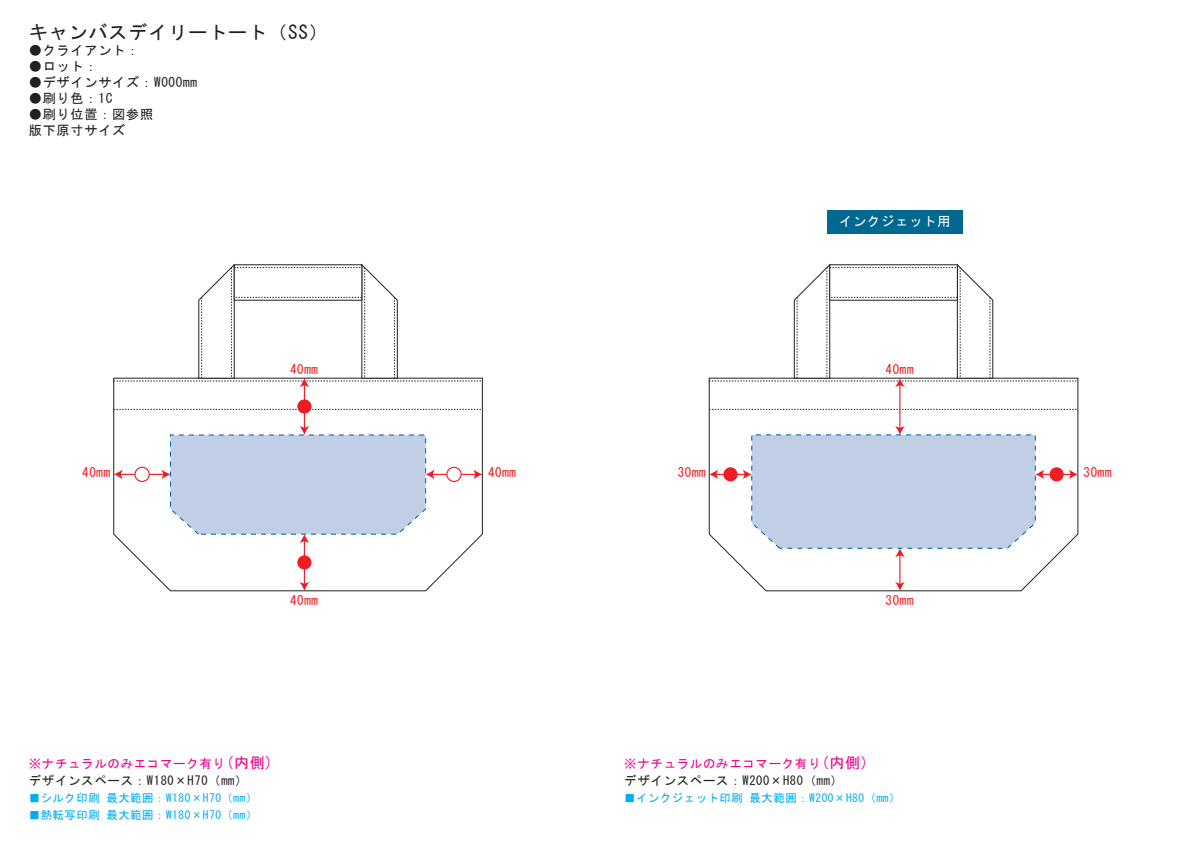
<style>
.page{position:relative;width:1191px;height:842px;background:#fff}
.page>*{position:absolute;margin:0;border:0;box-sizing:border-box;transform-origin:0 0}
.t1{font:19px "MS Gothic";letter-spacing:.05em;color:#231f20}
.t2{font:13.35px "MS Gothic";letter-spacing:.05em;color:#fff}
.t3{font:13.25px/15.9px "MS Gothic";letter-spacing:.05em;color:#231f20}
.t4{font:13px "MS Gothic";letter-spacing:.05em;color:#ee1d23}
.t5{font:12.5px/17px "MS Gothic";letter-spacing:.05em;color:#231f20}
.t6{font:11.35px "MS Gothic";letter-spacing:.05em;color:#00aeef}
.s1{color:#ed028c}
.s2{font-size:15px;color:#ed028c}
</style>
<div class="page">
<svg style="left:113px;top:378px;width:370px;height:213px"></svg>
<svg style="left:114px;top:409px;width:368px;height:1px"></svg>
<svg style="left:709px;top:378px;width:369px;height:213px"></svg>
<svg style="left:709px;top:409px;width:368px;height:1px"></svg>
<hr style="left:120px;top:474px;width:44px;height:1px;background:#ee1d23">
<svg style="left:114px;top:469px;width:8px;height:10px"></svg>
<div style="left:135px;top:467px;width:14px;height:14px;background:#fff;border-radius:50%"></div>
<div style="left:134px;top:467px;width:16px;height:15px;border:1px solid #ee1d23;border-radius:50%"></div>
<hr style="left:432px;top:474px;width:44px;height:1px;background:#ee1d23">
<svg style="left:473px;top:469px;width:9px;height:10px"></svg>
<div style="left:447px;top:467px;width:14px;height:14px;background:#fff;border-radius:50%"></div>
<div style="left:446px;top:467px;width:15px;height:15px;border:1px solid #ee1d23;border-radius:50%"></div>
<hr style="left:304px;top:384px;width:1px;height:45px;background:#ee1d23">
<svg style="left:114px;top:264px;width:368px;height:123px"></svg>
<div style="left:297px;top:399px;width:14px;height:15px;background:#ee1d23;border-radius:50%"></div>
<hr style="left:304px;top:540px;width:1px;height:45px;background:#ee1d23">
<svg style="left:299px;top:582px;width:10px;height:9px"></svg>
<svg style="left:162px;top:426px;width:272px;height:117px"></svg>
<div style="left:297px;top:555px;width:14px;height:14px;background:#ee1d23;border-radius:50%"></div>
<hr style="left:715px;top:474px;width:30px;height:1px;background:#ee1d23">
<svg style="left:709px;top:469px;width:9px;height:10px"></svg>
<div style="left:723px;top:467px;width:14px;height:14px;background:#ee1d23;border-radius:50%"></div>
<hr style="left:1041px;top:474px;width:30px;height:1px;background:#ee1d23">
<svg style="left:1069px;top:469px;width:8px;height:10px"></svg>
<div style="left:1049px;top:467px;width:14px;height:14px;background:#ee1d23;border-radius:50%"></div>
<hr style="left:899px;top:384px;width:1px;height:45px;background:#ee1d23">
<svg style="left:709px;top:264px;width:368px;height:123px"></svg>
<hr style="left:899px;top:554px;width:1px;height:31px;background:#ee1d23">
<svg style="left:895px;top:582px;width:9px;height:9px"></svg>
<svg style="left:743px;top:426px;width:301px;height:131px"></svg>
<div style="left:827px;top:210px;width:135px;height:24px;background:#006991"></div>
<h1 class="t1" style="left:29px;top:23px;width:321px">キャンバスデイリートート（SS）　</h1>
<p class="t3" style="left:29px;top:43px;width:112px">●クライアント：</p>
<p class="t3" style="left:29px;top:59px;width:70px">●ロット：</p>
<p class="t3" style="left:29px;top:74px;width:170px">●デザインサイズ：W000mm</p>
<p class="t3" style="left:29px;top:90px;width:85px">●刷り色：1C</p>
<p class="t3" style="left:29px;top:106px;width:126px">●刷り位置：図参照版下原寸サイズ</p>
<p class="t2" style="left:839px;top:214px;width:113px">インクジェット用</p>
<p class="t4" style="left:290px;top:363px;width:29px">40mm</p>
<p class="t4" style="left:885px;top:363px;width:29px">40mm</p>
<p class="t4" style="left:82px;top:466px;width:29px">40mm</p>
<p class="t4" style="left:488px;top:466px;width:29px">40mm</p>
<p class="t4" style="left:678px;top:466px;width:29px">30mm</p>
<p class="t4" style="left:1083px;top:466px;width:29px">30mm</p>
<p class="t4" style="left:290px;top:594px;width:29px">40mm</p>
<p class="t4" style="left:885px;top:594px;width:29px">30mm</p>
<p class="t5" style="left:29px;top:755px;width:246px"><span class="s1">※ナチュラルのみエコマーク有り</span><span class="s2">(内側)</span>デザインスペース：W180×H70（mm）</p>
<p class="t6" style="left:29px;top:792px;width:230px">■シルク印刷 最大範囲：W180×H70（mm）</p>
<p class="t6" style="left:29px;top:809px;width:230px">■熱転写印刷 最大範囲：W180×H70（mm）</p>
<p class="t5" style="left:624px;top:755px;width:246px"><span class="s1">※ナチュラルのみエコマーク有り</span><span class="s2">(内側)</span>デザインスペース：W200×H80（mm）</p>
<p class="t6" style="left:624px;top:792px;width:278px">■インクジェット印刷 最大範囲：W200×H80（mm）</p>
</div>
